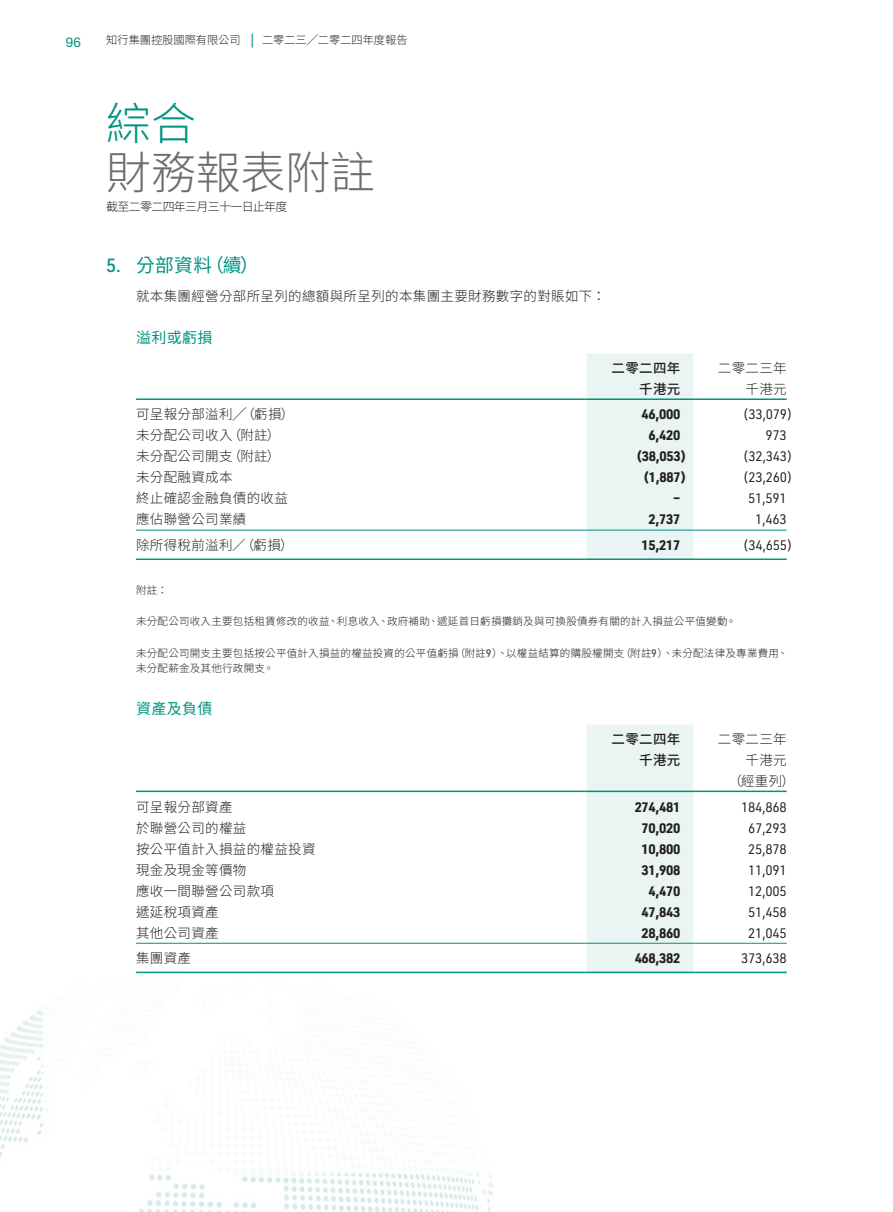
<style>
.page{position:relative;width:893px;height:1212px;background:#fff}
.page>*{position:absolute;margin:0;border:0;box-sizing:border-box;transform-origin:0 0}
.t1{font:300 45px "Source Han Sans TC";letter-spacing:-.005em;color:#6c6d70}
.t2{font:300 45px "Source Han Sans TC";color:#009380}
.Heading_1{font:18.75px "Source Han Sans TC";color:#009380}
.Heading_2{font:15px "Source Han Sans TC";letter-spacing:.025em;color:#009380}
.Body_Text{font:300 13.5px "Source Han Sans TC";letter-spacing:.025em;color:#231f20}
.Body_Text-2{font:13.5px "URWDIN";letter-spacing:-.025em;color:#231f20}
.Body_Text-3{font:700 13.5px "URWDIN";letter-spacing:-.025em;color:#231f20}
.Body_Text-4{font:500 13.5px "Source Han Sans TC";letter-spacing:.025em;color:#231f20}
.t3{font:13.5px "Helvetica Neue LT Std";color:#009380}
.t4{font:300 12px "Source Han Sans TC";letter-spacing:-.06em;color:#231f20}
.t5{font:300 11.25px "Source Han Sans TC";letter-spacing:-.005em;color:#231f20}
.Notes{font:300 10.5px/15.8px "Source Han Sans TC";letter-spacing:.025em;color:#231f20}
.s1{font-family:"URWDIN";font-weight:400;font-size:15.75px;color:#009380}
.s2{font-family:"URWDIN";font-weight:500}
.s3{font-family:"URWDIN";font-weight:400}
</style>
<div class="page">
<img style="left:0;top:1010px;width:493px;height:202px">
<svg style="left:43px;top:529px;width:744px;height:645px"></svg>
<div style="left:587px;top:353px;width:106px;height:205px;background:#eaf4f2"></div>
<hr style="left:136px;top:398px;width:451px;height:2px;background:#009380">
<hr style="left:587px;top:398px;width:106px;height:2px;background:#009380">
<hr style="left:693px;top:398px;width:94px;height:2px;background:#009380">
<hr style="left:136px;top:530px;width:451px;height:1px;background:#009380">
<hr style="left:587px;top:530px;width:106px;height:1px;background:#009380">
<hr style="left:693px;top:530px;width:94px;height:1px;background:#009380">
<hr style="left:136px;top:558px;width:451px;height:2px;background:#009380">
<hr style="left:587px;top:558px;width:106px;height:2px;background:#009380">
<hr style="left:693px;top:558px;width:94px;height:2px;background:#009380">
<div style="left:587px;top:724px;width:106px;height:247px;background:#eaf4f2"></div>
<hr style="left:136px;top:790px;width:451px;height:2px;background:#009380">
<hr style="left:587px;top:790px;width:106px;height:2px;background:#009380">
<hr style="left:693px;top:790px;width:94px;height:2px;background:#009380">
<hr style="left:136px;top:943px;width:451px;height:1px;background:#009380">
<hr style="left:587px;top:943px;width:106px;height:1px;background:#009380">
<hr style="left:693px;top:943px;width:94px;height:1px;background:#009380">
<hr style="left:136px;top:971px;width:451px;height:2px;background:#009380">
<hr style="left:587px;top:971px;width:106px;height:2px;background:#009380">
<hr style="left:693px;top:971px;width:94px;height:2px;background:#009380">
<p class="t3" style="left:66px;top:34px;width:17px">96</p>
<p class="t5" style="left:106px;top:34px;width:303px">知行集團控股國際有限公司 <span class="s1">|</span> 二零二三╱二零二四年度報告</p>
<h1 class="t2" style="left:106px;top:98px;width:91px">綜合</h1>
<h1 class="t1" style="left:106px;top:147px;width:270px">財務報表附註</h1>
<p class="t4" style="left:106px;top:200px;width:183px">截至二零二四年三月三十一日止年度</p>
<p class="Heading_1" style="left:106px;top:254px;width:154px"><span class="s2">5.</span> 分部資料（續）</p>
<p class="Body_Text" style="left:136px;top:289px;width:471px">就本集團經營分部所呈列的總額與所呈列的本集團主要財務數字的對賬如下：</p>
<p class="Heading_2" style="left:136px;top:329px;width:78px">溢利或虧損</p>
<p class="Body_Text-4" style="left:611px;top:360px;width:70px">二零二四年</p>
<p class="Body_Text" style="left:718px;top:360px;width:70px">二零二三年</p>
<p class="Body_Text-4" style="left:639px;top:381px;width:43px">千港元</p>
<p class="Body_Text" style="left:745px;top:381px;width:43px">千港元</p>
<p class="Body_Text" style="left:136px;top:407px;width:160px">可呈報分部溢利╱（虧損）</p>
<p class="Body_Text-3" style="left:642px;top:405px;width:40px">46,000</p>
<p class="Body_Text-2" style="left:743px;top:406px;width:51px">(33,079)</p>
<p class="Body_Text" style="left:136px;top:428px;width:146px">未分配公司收入（附註）</p>
<p class="Body_Text-3" style="left:649px;top:426px;width:33px">6,420</p>
<p class="Body_Text-2" style="left:765px;top:427px;width:23px">973</p>
<p class="Body_Text" style="left:136px;top:449px;width:146px">未分配公司開支（附註）</p>
<p class="Body_Text-3" style="left:636px;top:447px;width:52px">(38,053)</p>
<p class="Body_Text-2" style="left:743px;top:448px;width:51px">(32,343)</p>
<p class="Body_Text" style="left:136px;top:470px;width:98px">未分配融資成本</p>
<p class="Body_Text-3" style="left:643px;top:468px;width:45px">(1,887)</p>
<p class="Body_Text-2" style="left:743px;top:469px;width:51px">(23,260)</p>
<p class="Body_Text" style="left:136px;top:491px;width:153px">終止確認金融負債的收益</p>
<p class="Body_Text-3" style="left:673px;top:489px;width:9px">–</p>
<p class="Body_Text-2" style="left:748px;top:490px;width:40px">51,591</p>
<p class="Body_Text" style="left:136px;top:512px;width:112px">應佔聯營公司業績</p>
<p class="Body_Text-3" style="left:649px;top:510px;width:33px">2,737</p>
<p class="Body_Text-2" style="left:755px;top:511px;width:33px">1,463</p>
<p class="Body_Text" style="left:136px;top:537px;width:159px">除所得稅前溢利／（虧損）</p>
<p class="Body_Text-3" style="left:642px;top:536px;width:40px">15,217</p>
<p class="Body_Text-2" style="left:743px;top:536px;width:51px">(34,655)</p>
<p class="Notes" style="left:136px;top:582px;width:33px">附註：</p>
<p class="Notes" style="left:136px;top:613px;width:602px">未分配公司收入主要包括租賃修改的收益、利息收入、政府補助、遞延首日虧損攤銷及與可換股債券有關的計入損益公平值變動。</p>
<p class="Notes" style="left:136px;top:645px;width:653px">未分配公司開支主要包括按公平值計入損益的權益投資的公平值虧損（附註<span class="s3">9</span>）、以權益結算的購股權開支（附註<span class="s3">9</span>）、未分配法律及專業費用、未分配薪金及其他行政開支。</p>
<p class="Heading_2" style="left:136px;top:700px;width:78px">資產及負債</p>
<p class="Body_Text-4" style="left:611px;top:731px;width:70px">二零二四年</p>
<p class="Body_Text" style="left:718px;top:731px;width:70px">二零二三年</p>
<p class="Body_Text-4" style="left:639px;top:752px;width:43px">千港元</p>
<p class="Body_Text" style="left:745px;top:752px;width:43px">千港元</p>
<p class="Body_Text" style="left:728px;top:773px;width:68px">（經重列）</p>
<p class="Body_Text" style="left:136px;top:799px;width:98px">可呈報分部資產</p>
<p class="Body_Text-3" style="left:635px;top:797px;width:47px">274,481</p>
<p class="Body_Text-2" style="left:741px;top:798px;width:47px">184,868</p>
<p class="Body_Text" style="left:136px;top:820px;width:112px">於聯營公司的權益</p>
<p class="Body_Text-3" style="left:642px;top:818px;width:40px">70,020</p>
<p class="Body_Text-2" style="left:748px;top:819px;width:40px">67,293</p>
<p class="Body_Text" style="left:136px;top:841px;width:181px">按公平值計入損益的權益投資</p>
<p class="Body_Text-3" style="left:642px;top:839px;width:40px">10,800</p>
<p class="Body_Text-2" style="left:748px;top:840px;width:40px">25,878</p>
<p class="Body_Text" style="left:136px;top:862px;width:112px">現金及現金等價物</p>
<p class="Body_Text-3" style="left:642px;top:860px;width:40px">31,908</p>
<p class="Body_Text-2" style="left:748px;top:861px;width:40px">11,091</p>
<p class="Body_Text" style="left:136px;top:883px;width:140px">應收一間聯營公司款項</p>
<p class="Body_Text-3" style="left:649px;top:881px;width:33px">4,470</p>
<p class="Body_Text-2" style="left:748px;top:882px;width:40px">12,005</p>
<p class="Body_Text" style="left:136px;top:904px;width:84px">遞延稅項資產</p>
<p class="Body_Text-3" style="left:642px;top:902px;width:40px">47,843</p>
<p class="Body_Text-2" style="left:748px;top:903px;width:40px">51,458</p>
<p class="Body_Text" style="left:136px;top:925px;width:84px">其他公司資產</p>
<p class="Body_Text-3" style="left:642px;top:923px;width:40px">28,860</p>
<p class="Body_Text-2" style="left:748px;top:924px;width:40px">21,045</p>
<p class="Body_Text" style="left:136px;top:950px;width:57px">集團資產</p>
<p class="Body_Text-3" style="left:635px;top:949px;width:47px">468,382</p>
<p class="Body_Text-2" style="left:741px;top:949px;width:47px">373,638</p>
</div>
